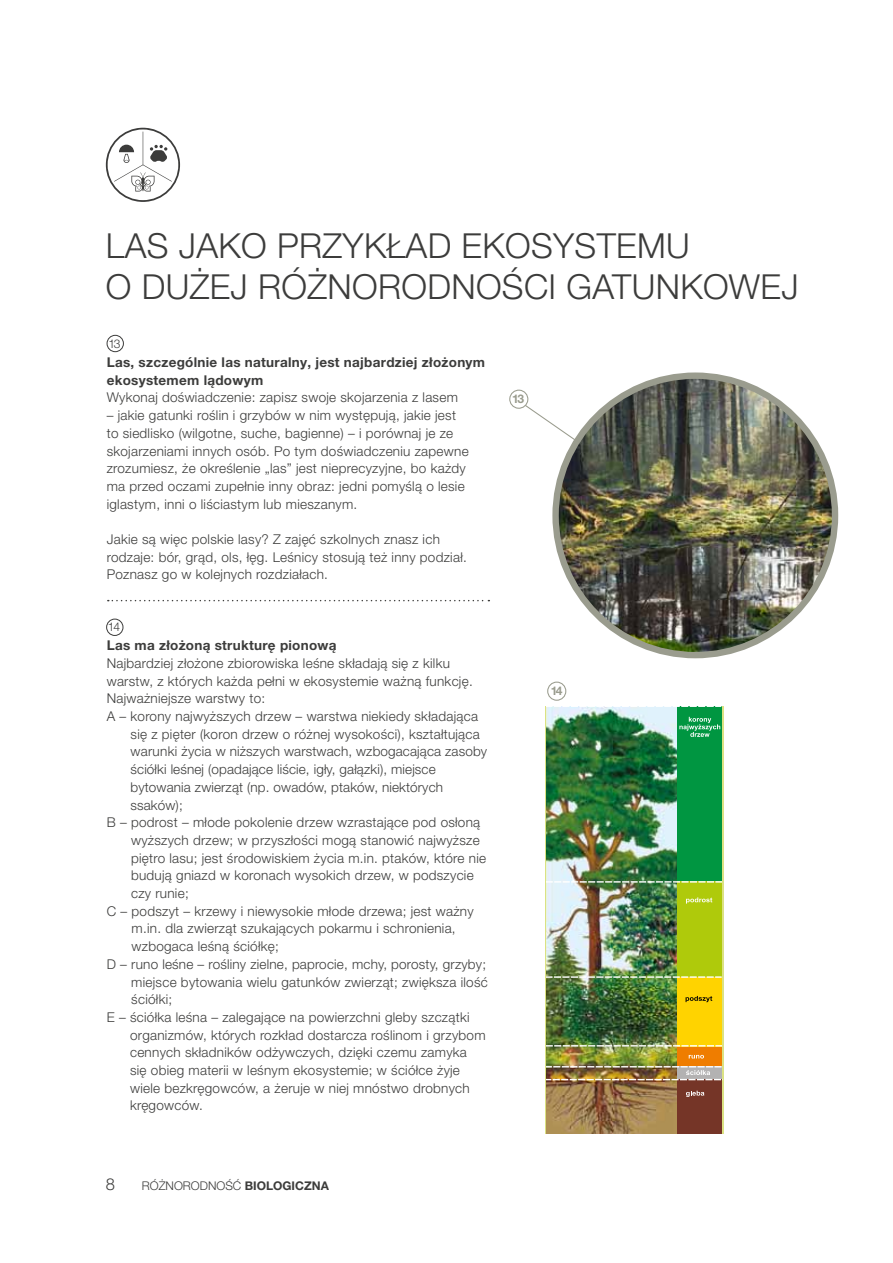
<style>
.page{position:relative;width:893px;height:1263px;background:#fff}
.page>*{position:absolute;margin:0;border:0;box-sizing:border-box;transform-origin:0 0}
.t1{font:300 34.5px "Helvetica Neue LT Pro";letter-spacing:.01em;color:#3c3c3b}
.t2{font:300 16.5px "Helvetica Neue LT Pro";color:#3c3c3b}
.t3{font:300 13.5px/17.7px "Helvetica Neue LT Pro";letter-spacing:.02em;color:#3c3c3b}
.t4{font:700 13.5px/17.7px "Helvetica Neue LT Pro";letter-spacing:.02em;color:#3c3c3b}
.t5{font:300 12px "Helvetica Neue LT Pro";color:#3c3c3b}
.t6{font:700 12px "Helvetica Neue LT Pro";color:#3c3c3b}
.t7{font:700 12px "Helvetica Neue LT Pro";color:#9a9c8e}
.s1{font-weight:300}
</style>
<div class="page">
<svg style="left:106px;top:128px;width:74px;height:74px"></svg>
<div style="left:107px;top:335px;width:17px;height:17px;border:1px solid #3c3c3b;border-radius:50%"></div>
<div style="left:106px;top:619px;width:17px;height:17px;border:1px solid #3c3c3b;border-radius:50%"></div>
<div style="left:547px;top:681px;width:19px;height:20px;border:1px solid #9a9c8e;border-radius:50%"></div>
<img style="left:557px;top:379px;width:278px;height:274px">
<div style="left:552px;top:372px;width:286px;height:286px;border:6px solid #9a9c8e;border-radius:50%"></div>
<svg style="left:108px;top:600px;width:381px;height:1px"></svg>
<div style="left:509px;top:389px;width:20px;height:20px;border:1px solid #9a9c8e;border-radius:50%"></div>
<svg style="left:524px;top:404px;width:53px;height:38px"></svg>
<img style="left:546px;top:707px;width:131px;height:426px">
<div style="left:677px;top:706px;width:45px;height:176px;background:#009641"></div>
<div style="left:677px;top:882px;width:45px;height:97px;background:#afca0b"></div>
<div style="left:677px;top:1079px;width:45px;height:54px;background:#753527"></div>
<div style="left:677px;top:1036px;width:45px;height:30px;background:#ef7d00"></div>
<div style="left:677px;top:977px;width:45px;height:69px;background:#ffd300"></div>
<svg style="left:679px;top:717px;width:41px;height:20px"></svg>
<svg style="left:686px;top:897px;width:26px;height:6px"></svg>
<svg style="left:686px;top:996px;width:26px;height:6px"></svg>
<svg style="left:689px;top:1055px;width:15px;height:3px"></svg>
<svg style="left:686px;top:1091px;width:18px;height:6px"></svg>
<svg style="left:552px;top:706px;width:169px;height:1px"></svg>
<svg style="left:546px;top:881px;width:176px;height:1px"></svg>
<svg style="left:546px;top:1045px;width:176px;height:1px"></svg>
<svg style="left:546px;top:976px;width:176px;height:2px"></svg>
<img style="left:546px;top:1066px;width:177px;height:14px">
<h1 class="t1" style="left:106px;top:224px;width:96px">Las jako</h1>
<h1 class="t1" style="left:277px;top:224px;width:23px">przykład</h1>
<h1 class="t1" style="left:462px;top:224px;width:24px">ekosystemu</h1>
<h1 class="t1" style="left:106px;top:266px;width:248px">o dużej różnorodno</h1>
<h1 class="t1" style="left:502px;top:266px;width:89px">ści gatunkowej</h1>
<p class="t5" style="left:108px;top:336px;width:14px">13</p>
<p class="t4" style="left:107px;top:353px;width:380px">Las, szczególnie las naturalny, jest najbardziej złożonym ekosystemem lądowym</p>
<p class="t3" style="left:107px;top:388px;width:353px">Wykonaj doświadczenie: zapisz swoje skojarzenia z lasem</p>
<p class="t3" style="left:107px;top:406px;width:363px">– jakie gatunki roślin i grzybów w nim występują, jakie jest to siedlisko (wilgotne, suche, bagienne) – i porównaj je ze skojarzeniami innych osób. Po tym doświadczeniu zapewne zrozumiesz, że określenie „las” jest nieprecyzyjne, bo każdy ma przed oczami zupełnie inny obraz: jedni pomyślą o lesie iglastym, inni o liściastym lub mieszanym.</p>
<p class="t3" style="left:107px;top:530px;width:362px">Jakie są więc polskie lasy? Z zajęć szkolnych znasz ich rodzaje: bór, grąd, ols, łęg. Leśnicy stosują też inny podział.<br>Poznasz go w kolejnych rozdziałach.</p>
<p class="t5" style="left:108px;top:620px;width:14px">14</p>
<p class="t4" style="left:107px;top:636px;width:231px">Las ma złożoną strukturę pionową</p>
<p class="t3" style="left:107px;top:654px;width:345px">Najbardziej złożone zbiorowiska leśne składają się z kilku</p>
<p class="t3" style="left:107px;top:672px;width:367px">warstw, z których każda pełni w ekosystemie ważną funkcję.</p>
<p class="t3" style="left:107px;top:689px;width:160px">Najważniejsze warstwy to:</p>
<p class="t3" style="left:107px;top:707px;width:373px">A – korony najwyższych drzew – warstwa niekiedy składająca</p>
<p class="t3" style="left:131px;top:725px;width:351px">się z pięter (koron drzew o różnej wysokości), kształtująca</p>
<p class="t3" style="left:131px;top:742px;width:358px">warunki życia w niższych warstwach, wzbogacająca zasoby</p>
<p class="t3" style="left:131px;top:760px;width:307px">ściółki leśnej (opadające liście, igły, gałązki), miejsce</p>
<p class="t3" style="left:131px;top:778px;width:314px">bytowania zwierząt (np. owadów, ptaków, niektórych</p>
<p class="t3" style="left:131px;top:795px;width:54px">ssaków);</p>
<p class="t3" style="left:107px;top:813px;width:375px">B – podrost – młode pokolenie drzew wzrastające pod osłoną</p>
<p class="t3" style="left:131px;top:831px;width:350px">wyższych drzew; w przyszłości mogą stanowić najwyższe</p>
<p class="t3" style="left:131px;top:849px;width:357px">piętro lasu; jest środowiskiem życia m.in. ptaków, które nie</p>
<p class="t3" style="left:131px;top:866px;width:344px">budują gniazd w koronach wysokich drzew, w podszycie</p>
<p class="t3" style="left:131px;top:884px;width:59px">czy runie;</p>
<p class="t3" style="left:107px;top:902px;width:368px">C – podszyt – krzewy i niewysokie młode drzewa; jest ważny</p>
<p class="t3" style="left:132px;top:919px;width:326px">m.in. dla zwierząt szukających pokarmu i schronienia,</p>
<p class="t3" style="left:132px;top:937px;width:149px">wzbogaca leśną ściółkę;</p>
<p class="t3" style="left:107px;top:955px;width:381px">D – runo leśne – rośliny zielne, paprocie, mchy, porosty, grzyby;</p>
<p class="t3" style="left:131px;top:972px;width:358px">miejsce bytowania wielu gatunków zwierząt; zwiększa ilość</p>
<p class="t3" style="left:131px;top:990px;width:42px">ściółki;</p>
<p class="t3" style="left:107px;top:1008px;width:364px">E – ściółka leśna – zalegające na powierzchni gleby szczątki</p>
<p class="t3" style="left:130px;top:1026px;width:357px">organizmów, których rozkład dostarcza roślinom i grzybom</p>
<p class="t3" style="left:130px;top:1043px;width:338px">cennych składników odżywczych, dzięki czemu zamyka</p>
<p class="t3" style="left:130px;top:1061px;width:331px">się obieg materii w leśnym ekosystemie; w ściółce żyje</p>
<p class="t3" style="left:130px;top:1079px;width:341px">wiele bezkręgowców, a żeruje w niej mnóstwo drobnych</p>
<p class="t3" style="left:130px;top:1096px;width:74px">kręgowców.</p>
<p class="t7" style="left:512px;top:392px;width:14px">13</p>
<p class="t2" style="left:106px;top:1174px;width:11px">8</p>
<p class="t5" style="left:142px;top:1178px;width:34px">Różnorodno</p>
<p class="t6" style="left:225px;top:1178px;width:36px"><span class="s1">ść</span> biologic</p>
<p class="t6" style="left:304px;top:1178px;width:26px">zna</p>
<p class="t7" style="left:551px;top:684px;width:13px">14</p>
</div>
